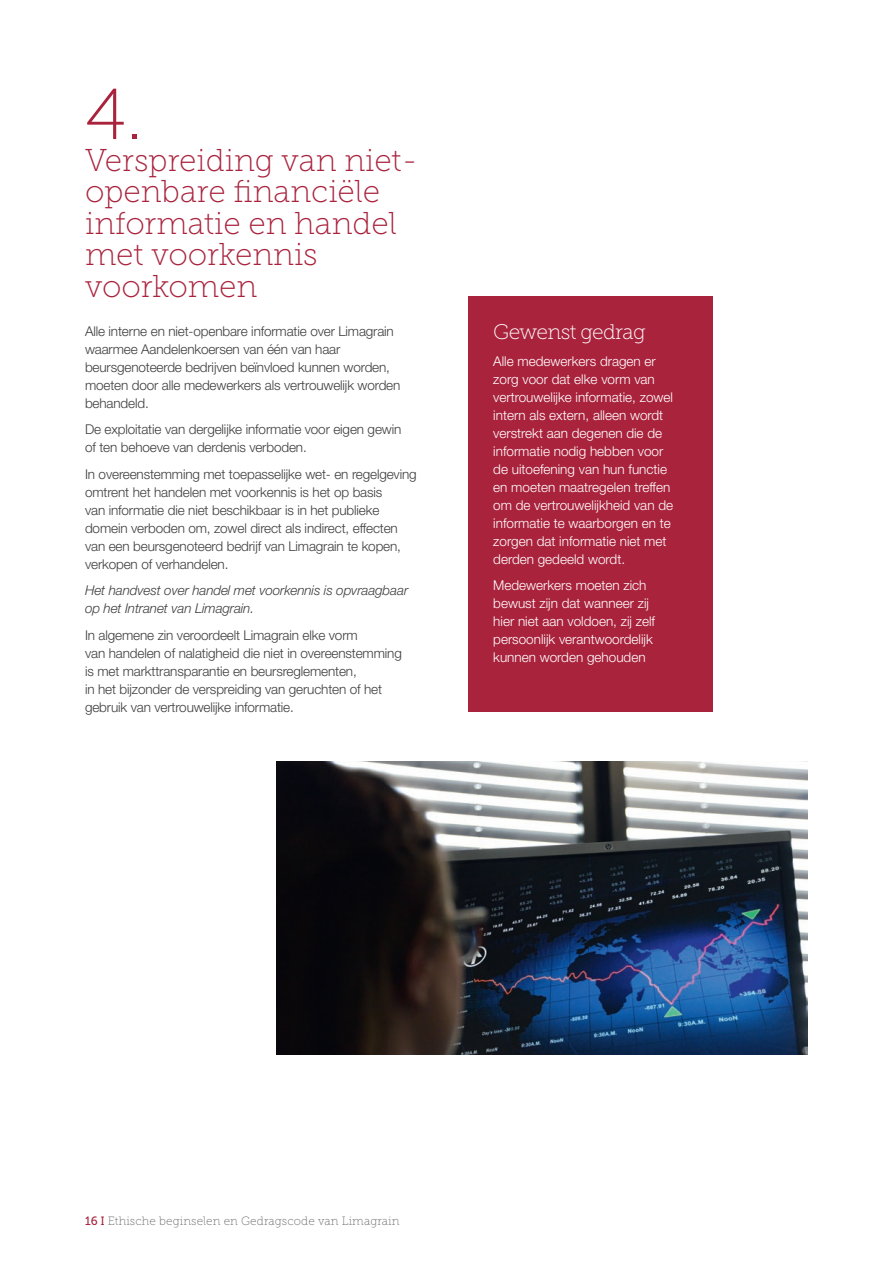
<style>
.page{position:relative;width:893px;height:1263px;background:#fff}
.page>*{position:absolute;margin:0;border:0;box-sizing:border-box;transform-origin:0 0}
.t1{font:72px "Museo Slab 100";color:#a9233d}
.t2{font:31.5px/31.5px "Museo Slab 100";color:#a9233d}
.t3{font:21px "Museo Slab 100";letter-spacing:-.03em;color:#fff}
.t4{font:300 13.5px/18px "Helvetica Neue LT Std";letter-spacing:-.01em;color:#3e3e3f}
.t5{font:300 13.5px/18px "Helvetica Neue LT Std";color:#fff}
.t6{font:italic 300 13.5px/18px "Helvetica Neue LT Std";letter-spacing:-.01em;color:#3e3e3f}
.t7{font:12px "Museo Slab 100";letter-spacing:.01em;color:#6c6d70}
.s1{font-family:"Museo Slab 500";color:#a9233d}
.s2{font-family:"Museo 500";color:#a9233d}
</style>
<div class="page">
<div style="left:468px;top:296px;width:244px;height:416px;background:#a9233d"></div>
<img style="left:276px;top:762px;width:532px;height:292px">
<h1 class="t1" style="left:85px;top:76px;width:60px">4.</h1>
<h2 class="t2" style="left:85px;top:144px;width:335px">Verspreiding van niet&shy;openbare financiële informatie en handel met voorkennis voorkomen</h2>
<p class="t4" style="left:85px;top:322px;width:317px">Alle interne en niet-openbare informatie over Limagrain waarmee Aandelenkoersen van één van haar beursgenoteerde bedrijven beïnvloed kunnen worden, moeten door alle medewerkers als vertrouwelijk worden behandeld.</p>
<p class="t4" style="left:85px;top:420px;width:318px">De exploitatie van dergelijke informatie voor eigen gewin of ten behoeve van derdenis verboden.</p>
<p class="t4" style="left:85px;top:465px;width:333px">In overeenstemming met toepasselijke wet- en regelgeving omtrent het handelen met voorkennis is het op basis<br>van informatie die niet beschikbaar is in het publieke domein verboden om, zowel direct als indirect, effecten van een beursgenoteerd bedrijf van Limagrain te kopen, verkopen of verhandelen.</p>
<p class="t6" style="left:85px;top:581px;width:325px">Het handvest over handel met voorkennis is opvraagbaar op het Intranet van Limagrain.</p>
<p class="t4" style="left:85px;top:626px;width:318px">In algemene zin veroordeelt Limagrain elke vorm<br>van handelen of nalatigheid die niet in overeenstemming is met markttransparantie en beursreglementen,<br>in het bijzonder de verspreiding van geruchten of het gebruik van vertrouwelijke informatie.</p>
<h3 class="t3" style="left:493px;top:321px;width:154px">Gewenst gedrag</h3>
<p class="t5" style="left:493px;top:351px;width:181px">Alle medewerkers dragen er zorg voor dat elke vorm van vertrouwelijke informatie, zowel intern als extern, alleen wordt verstrekt aan degenen die de informatie nodig hebben voor de uitoefening van hun functie en moeten maatregelen treffen om de vertrouwelijkheid van de informatie te waarborgen en te zorgen dat informatie niet met derden gedeeld wordt.</p>
<p class="t5" style="left:493px;top:576px;width:163px">Medewerkers moeten zich bewust zijn dat wanneer zij hier niet aan voldoen, zij zelf persoonlijk verantwoordelijk kunnen worden gehouden</p>
<p class="t7" style="left:85px;top:1214px;width:316px"><span class="s1">16</span> <span class="s2">I</span> Ethische beginselen en Gedragscode van Limagrain</p>
</div>
